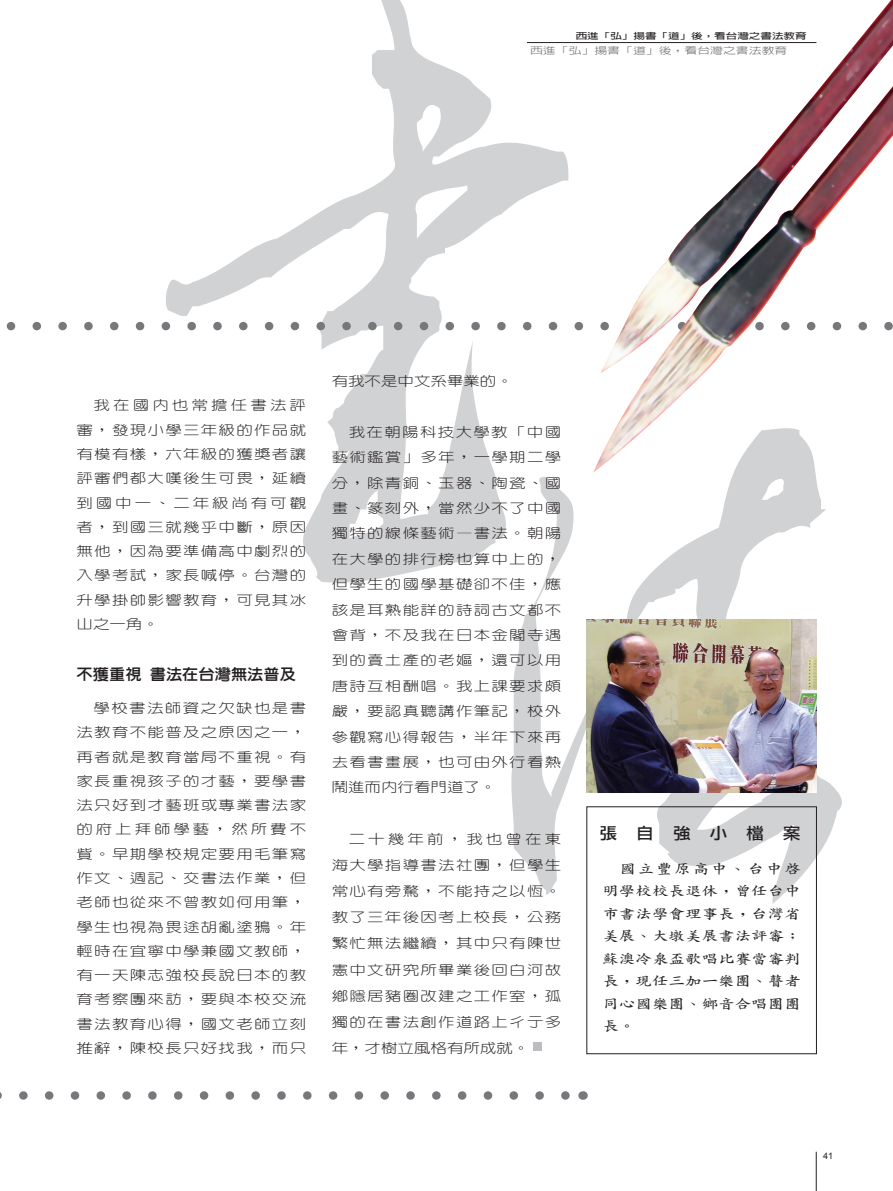
<style>
.page{position:relative;width:893px;height:1191px;background:#fff}
.page>*{position:absolute;margin:0;border:0;box-sizing:border-box;transform-origin:0 0}
.t1{font:16.2px "Li Hei Pro";letter-spacing:1.035em;color:#231f20;scale:1.11 1}
.t2{font:15.3px "New Gothic Extra";color:#231f20;scale:1.06 1}
.t3{font:300 13.2px/24.3px "Yen Round";letter-spacing:.08em;color:#231f20;text-align:justify;scale:1.25 1}
.t4{font:700 13.2px/22.5px "Zen Kai";letter-spacing:.005em;color:#231f20;text-align:justify;scale:1.25 1}
.t5{font:300 13.2px "Yen Round";color:#231f20;scale:1.25 1}
.t6{font:500 9.3px "Lin Gothic";color:#787a7d;scale:1.38 1}
.t7{font:9px "Arial";color:#231f20}
.t8{font:700 8.4px "Lin Gothic";color:#231f20;scale:1.37 1}
</style>
<div class="page">
<hr style="left:816px;top:1151px;width:1px;height:40px;background:#231f20">
<svg style="left:166px;top:0;width:402px;height:583px"></svg>
<svg style="left:511px;top:428px;width:331px;height:476px"></svg>
<div style="left:533px;top:1042px;width:8px;height:8px;background:#bcbdc0"></div>
<svg style="left:0;top:1091px;width:570px;height:8px"></svg>
<svg style="left:6px;top:322px;width:578px;height:8px"></svg>
<img style="left:593px;top:0;width:300px;height:473px">
<hr style="left:527px;top:42px;width:289px;height:1px;background:#231f20">
<div style="left:586px;top:806px;width:231px;height:248px;border:1px solid #231f20"></div>
<img style="left:587px;top:619px;width:229px;height:174px">
<p class="t8" style="left:576px;top:32px;width:170px">西進「弘」揚書「道」後，看台灣之書法教育</p>
<p class="t6" style="left:530px;top:46px;width:188px">西進「弘」揚書「道」後，看台灣之書法教育</p>
<p class="t3" style="left:77px;top:393px;width:185px;text-indent:17px">我在國內也常擔任書法評審，發現小學三年級的作品就有模有樣，六年級的獲獎者讓評審們都大嘆後生可畏，延續到國中一、二年級尚有可觀者，到國三就幾乎中斷，原因無他，因為要準備高中劇烈的入學考試，家長喊停。台灣的升學掛帥影響教育，可見其冰山之一角。</p>
<p class="t2" style="left:77px;top:667px;width:209px">不獲重視 書法在台灣無法普及</p>
<p class="t3" style="left:77px;top:696px;width:185px;text-indent:17px">學校書法師資之欠缺也是書法教育不能普及之原因之一，再者就是教育當局不重視。有家長重視孩子的才藝，要學書法只好到才藝班或專業書法家的府上拜師學藝，然所費不貲。早期學校規定要用毛筆寫作文、週記、交書法作業，但老師也從來不曾教如何用筆，學生也視為畏途胡亂塗鴉。年輕時在宜寧中學兼國文教師，有一天陳志強校長說日本的教育考察團來訪，要與本校交流書法教育心得，國文老師立刻推辭，陳校長只好找我，而只</p>
<p class="t5" style="left:332px;top:374px;width:146px">有我不是中文系畢業的。</p>
<p class="t3" style="left:332px;top:419px;width:185px;line-height:25.3px;text-indent:17px">我在朝陽科技大學教「中國藝術鑑賞」多年，一學期二學分，除青銅、玉器、陶瓷、國畫、篆刻外，當然少不了中國獨特的線條藝術—書法。朝陽在大學的排行榜也算中上的，但學生的國學基礎卻不佳，應該是耳熟能詳的詩詞古文都不會背，不及我在日本金閣寺遇到的賣土產的老嫗，還可以用唐詩互相酬唱。我上課要求頗嚴，要認真聽講作筆記，校外參觀寫心得報告，半年下來再去看書畫展，也可由外行看熱鬧進而內行看門道了。</p>
<p class="t3" style="left:332px;top:826px;width:185px;line-height:26.1px;text-indent:17px">二十幾年前，我也曾在東海大學指導書法社團，但學生常心有旁騖，不能持之以恆。教了三年後因考上校長，公務繁忙無法繼續，其中只有陳世憲中文研究所畢業後回白河故鄉隱居豬圈改建之工作室，孤獨的在書法創作道路上彳亍多年，才樹立風格有所成就。</p>
<p class="t1" style="left:600px;top:824px;width:183px">張自強小檔案</p>
<p class="t4" style="left:602px;top:857px;width:160px;text-indent:17px">國立豐原高中、台中啟明學校校長退休，曾任台中市書法學會理事長，台灣省美展、大墩美展書法評審；蘇澳冷泉盃歌唱比賽當審判長，現任三加一樂團、瞽者同心國樂團、鄉音合唱團團長。</p>
<p class="t7" style="left:823px;top:1150px;width:12px">41</p>
</div>
